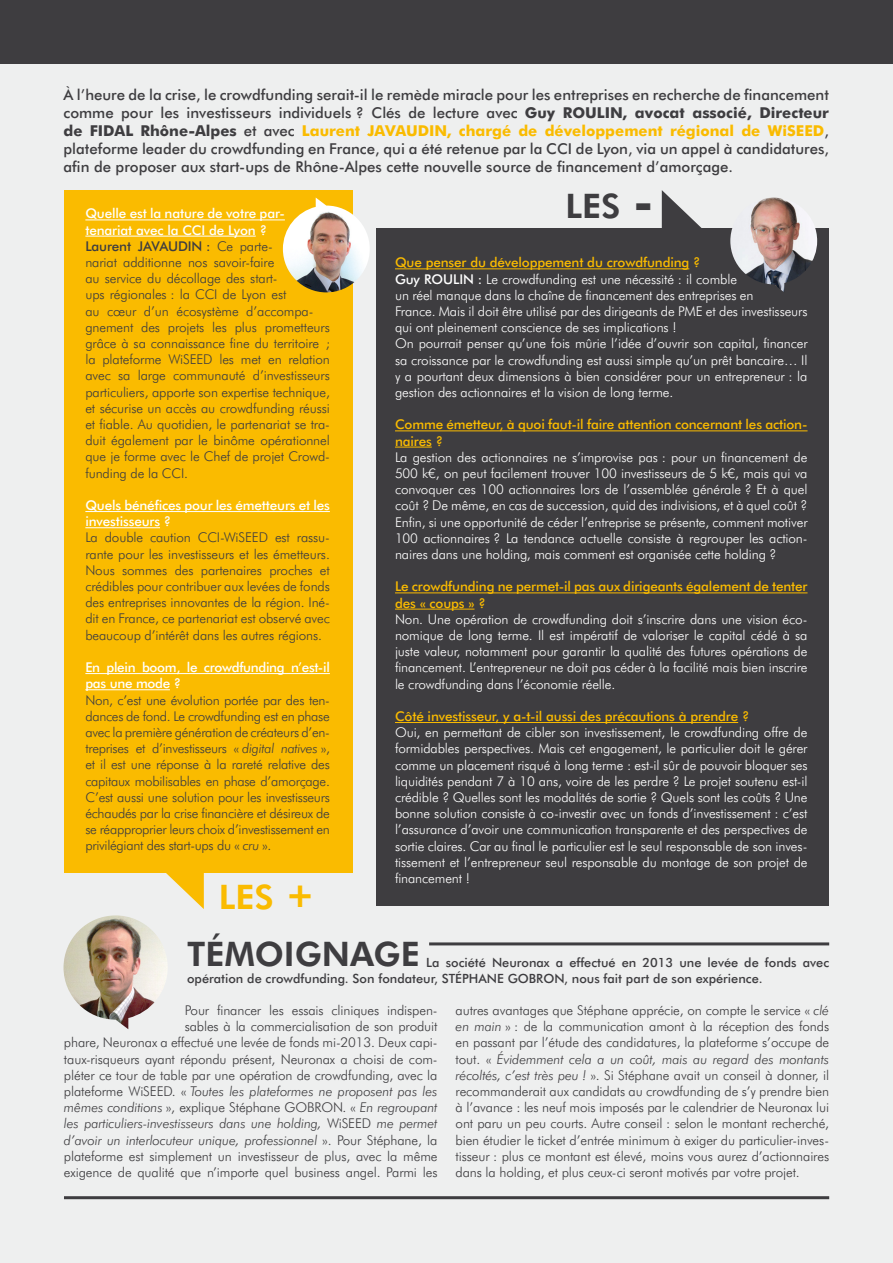
<style>
.page{position:relative;width:893px;height:1263px;background:#eeefef}
.page>*{position:absolute;margin:0;border:0;box-sizing:border-box;transform-origin:0 0}
.t1{font:800 33.9px "Futura BT";color:#3e3d40}
.t2{font:800 33.9px "Futura BT";color:#fabb00}
.t3{font:500 15px/18px "Futura BT";color:#3e3d40;text-align:justify}
.t4{font:300 13.5px/16.2px "Futura BT";letter-spacing:-.01em;color:#3e3d40;text-align:justify}
.t5{font:300 13.5px/16.2px "Futura BT";letter-spacing:-.01em;color:#fff;text-align:justify}
.t6{font:500 13.5px/16.2px "Futura BT";letter-spacing:-.01em;color:#fabb00}
.t7{font:500 13.5px/16.2px "Futura BT";letter-spacing:-.01em;color:#fff}
.t8{font:500 12.75px/16.5px "Futura BT";color:#3e3d40}
.s1{font-weight:700}
.s2{font-weight:700;color:#fabb00}
.s3{font-weight:500}
.s4{font-style:italic}
.s5{font-weight:700;font-size:36px}
.s6{font-weight:700;font-size:42px}
</style>
<div class="page">
<div style="left:0;top:0;width:893px;height:64px;background:#3e3d40"></div>
<img style="left:64px;top:915px;width:103px;height:105px">
<hr style="left:429px;top:942px;width:400px;height:3px;background:#3e3d40">
<hr style="left:64px;top:1196px;width:765px;height:3px;background:#3e3d40">
<div style="left:64px;top:191px;width:289px;height:682px;background:#fabb00"></div>
<svg style="left:166px;top:873px;width:38px;height:36px"></svg>
<svg style="left:662px;top:190px;width:42px;height:39px"></svg>
<div style="left:376px;top:229px;width:453px;height:677px;background:#3e3d40"></div>
<hr style="left:395px;top:268px;width:294px;height:1px;background:#fabb00">
<hr style="left:395px;top:430px;width:412px;height:1px;background:#fabb00">
<hr style="left:395px;top:447px;width:37px;height:1px;background:#fabb00">
<hr style="left:395px;top:592px;width:412px;height:1px;background:#fabb00">
<hr style="left:395px;top:609px;width:79px;height:1px;background:#fabb00">
<hr style="left:395px;top:722px;width:343px;height:1px;background:#fabb00">
<img style="left:730px;top:198px;width:87px;height:86px">
<hr style="left:85px;top:219px;width:200px;height:1px;background:#fff">
<hr style="left:85px;top:236px;width:171px;height:1px;background:#fff">
<hr style="left:85px;top:511px;width:245px;height:1px;background:#fff">
<hr style="left:85px;top:527px;width:75px;height:1px;background:#fff">
<hr style="left:85px;top:673px;width:245px;height:1px;background:#fff">
<hr style="left:85px;top:689px;width:85px;height:1px;background:#fff">
<img style="left:283px;top:206px;width:87px;height:86px">
<p class="t3" style="left:64px;top:86px;width:767px">À l’heure de la crise, le crowdfunding serait-il le remède miracle pour les entreprises en recherche de financement comme pour les investisseurs individuels ? Clés de lecture avec <span class="s1">Guy ROULIN, avocat associé, Directeur de FIDAL Rhône-Alpes</span> et avec <span class="s2">Laurent JAVAUDIN, chargé de développement régional de WiSEED</span>, plateforme leader du crowdfunding en France, qui a été retenue par la CCI de Lyon, via un appel à candidatures, afin de proposer aux start-ups de Rhône-Alpes cette nouvelle source de financement d’amorçage.</p>
<p class="t7" style="left:85px;top:205px;width:201px">Quelle est la nature de votre par-</p>
<p class="t7" style="left:85px;top:222px;width:183px">tenariat avec la CCI de Lyon ?</p>
<p class="t4" style="left:85px;top:238px;width:246px;text-align:left"><span class="s3">Laurent JAVAUDIN :</span> Ce parte-<br>nariat additionne nos savoir-faire<br>au service du décollage des start-<br>ups régionales : la CCI de Lyon est<br>au cœur d’un écosystème d’accompa&shy;gnement des projets les plus prometteurs grâce à sa connaissance fine du territoire ; la plateforme WiSEED les met en relation avec sa large communauté d’investisseurs particuliers, apporte son expertise technique, et sécurise un accès au crowdfunding réussi et fiable. Au quotidien, le partenariat se tra&shy;duit également par le binôme opérationnel que je forme avec le Chef de projet Crowd&shy;funding de la CCI.</p>
<p class="t7" style="left:85px;top:497px;width:246px">Quels bénéfices pour les émetteurs et les investisseurs ?</p>
<p class="t4" style="left:85px;top:529px;width:246px">La double caution CCI-WiSEED est rassu&shy;rante pour les investisseurs et les émetteurs.<br>Nous sommes des partenaires proches et crédibles pour contribuer aux levées de fonds des entreprises innovantes de la région. Iné&shy;dit en France, ce partenariat est observé avec beaucoup d’intérêt dans les autres régions.</p>
<p class="t7" style="left:85px;top:659px;width:246px">En plein boom, le crowdfunding n’est-il pas une mode ?</p>
<p class="t4" style="left:85px;top:691px;width:246px">Non, c’est une évolution portée par des ten&shy;dances de fond. Le crowdfunding est en phase avec la première génération de créateurs d’en&shy;treprises et d’investisseurs « <span class="s4">digital natives</span> », et il est une réponse à la rareté relative des capitaux mobilisables en phase d’amorçage.<br>C’est aussi une solution pour les investisseurs échaudés par la crise financière et désireux de se réapproprier leurs choix d’investissement en privilégiant des start-ups du « <span class="s4">cru</span> ».</p>
<p class="t2" style="left:219px;top:876px;width:98px">LES <span class="s5">+</span></p>
<p class="t1" style="left:566px;top:185px;width:89px">LES <span class="s6">-</span></p>
<p class="t6" style="left:395px;top:254px;width:307px">Que penser du développement du crowdfunding ?</p>
<p class="t5" style="left:395px;top:271px;width:414px;text-align:left"><span class="s3">Guy ROULIN :</span> Le crowdfunding est une nécessité : il comble<br>un réel manque dans la chaîne de financement des entreprises en<br>France. Mais il doit être utilisé par des dirigeants de PME et des investisseurs qui ont pleinement conscience de ses implications !</p>
<p class="t5" style="left:395px;top:335px;width:414px">On pourrait penser qu’une fois mûrie l’idée d’ouvrir son capital, financer sa croissance par le crowdfunding est aussi simple qu’un prêt bancaire… Il y a pourtant deux dimensions à bien considérer pour un entrepreneur : la gestion des actionnaires et la vision de long terme.</p>
<p class="t6" style="left:395px;top:416px;width:414px">Comme émetteur, à quoi faut-il faire attention concernant les action&shy;naires ?</p>
<p class="t5" style="left:395px;top:449px;width:414px">La gestion des actionnaires ne s’improvise pas : pour un financement de 500 k€, on peut facilement trouver 100 investisseurs de 5 k€, mais qui va convoquer ces 100 actionnaires lors de l’assemblée générale ? Et à quel coût ? De même, en cas de succession, quid des indivisions, et à quel coût ?<br>Enfin, si une opportunité de céder l’entreprise se présente, comment motiver 100 actionnaires ? La tendance actuelle consiste à regrouper les action&shy;naires dans une holding, mais comment est organisée cette holding ?</p>
<p class="t6" style="left:395px;top:578px;width:414px">Le crowdfunding ne permet-il pas aux dirigeants également de tenter des « coups » ?</p>
<p class="t5" style="left:395px;top:611px;width:414px">Non. Une opération de crowdfunding doit s’inscrire dans une vision éco&shy;nomique de long terme. Il est impératif de valoriser le capital cédé à sa juste valeur, notamment pour garantir la qualité des futures opérations de financement. L’entrepreneur ne doit pas céder à la facilité mais bien inscrire le crowdfunding dans l’économie réelle.</p>
<p class="t6" style="left:395px;top:708px;width:356px">Côté investisseur, y a-t-il aussi des précautions à prendre ?</p>
<p class="t5" style="left:395px;top:724px;width:414px">Oui, en permettant de cibler son investissement, le crowdfunding offre de formidables perspectives. Mais cet engagement, le particulier doit le gérer comme un placement risqué à long terme : est-il sûr de pouvoir bloquer ses liquidités pendant 7 à 10 ans, voire de les perdre ? Le projet soutenu est-il crédible ? Quelles sont les modalités de sortie ? Quels sont les coûts ? Une bonne solution consiste à co-investir avec un fonds d’investissement : c’est l’assurance d’avoir une communication transparente et des perspectives de sortie claires. Car au final le particulier est le seul responsable de son inves&shy;tissement et l’entrepreneur seul responsable du montage de son projet de financement !</p>
<p class="t1" style="left:187px;top:934px;width:234px">TÉMOIGNAGE</p>
<p class="t8" style="left:187px;top:954px;width:643px;text-indent:239px">La société Neuronax a effectué en 2013 une levée de fonds avec opération de crowdfunding. Son fondateur, STÉPHANE GOBRON, nous fait part de son expérience.</p>
<p class="t4" style="left:64px;top:1002px;width:375px;text-align:right">Pour financer les essais cliniques indispen-<br>sables à la commercialisation de son produit<br>phare, Neuronax a effectué une levée de fonds mi-2013. Deux capi&shy;taux-risqueurs ayant répondu présent, Neuronax a choisi de com&shy;pléter ce tour de table par une opération de crowdfunding, avec la plateforme WiSEED. « <span class="s4">Toutes les plateformes ne proposent pas les mêmes conditions</span> », explique Stéphane GOBRON. « <span class="s4">En regroupant les particuliers-investisseurs dans une holding,</span> WiSEED <span class="s4">me permet d’avoir un interlocuteur unique, professionnel</span> ». Pour Stéphane, la plateforme est simplement un investisseur de plus, avec la même exigence de qualité que n’importe quel business angel. Parmi les</p>
<p class="t4" style="left:456px;top:1002px;width:375px">autres avantages que Stéphane apprécie, on compte le service « <span class="s4">clé en main</span> » : de la communication amont à la réception des fonds en passant par l’étude des candidatures, la plateforme s’occupe de tout. « <span class="s4">Évidemment cela a un coût, mais au regard des montants récoltés, c’est très peu !</span> ». Si Stéphane avait un conseil à donner, il recommanderait aux candidats au crowdfunding de s’y prendre bien à l’avance : les neuf mois imposés par le calendrier de Neuronax lui ont paru un peu courts. Autre conseil : selon le montant recherché, bien étudier le ticket d’entrée minimum à exiger du particulier-inves&shy;tisseur : plus ce montant est élevé, moins vous aurez d’actionnaires dans la holding, et plus ceux-ci seront motivés par votre projet.</p>
</div>
